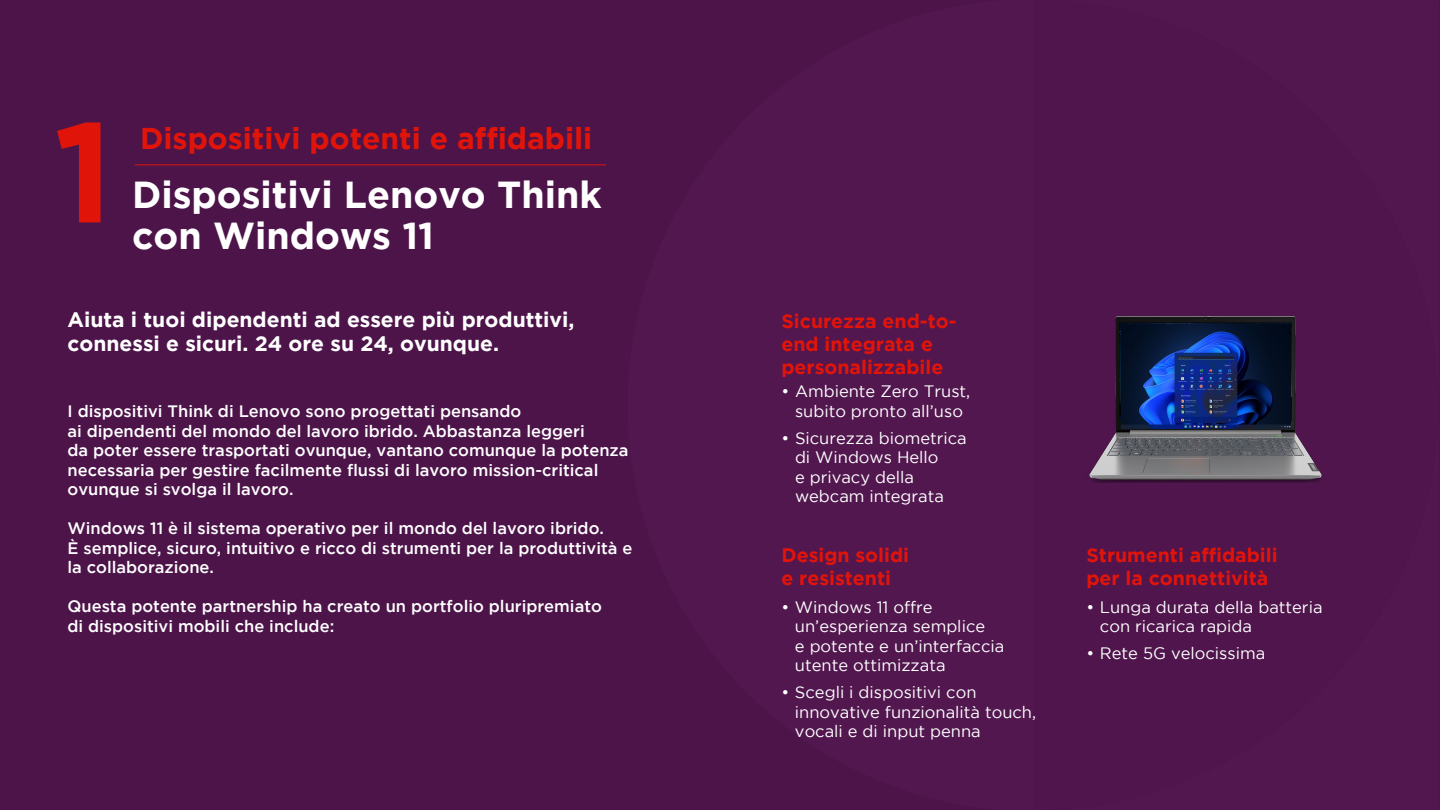
<style>
.page{position:relative;width:1440px;height:810px;background:#4d144a}
.page>*{position:absolute;margin:0;border:0;box-sizing:border-box;transform-origin:0 0}
.t1{font:700 37.5px/41.2px "Gotham";color:#fff}
.t2{font:700 30px "Gotham";color:#e1140a}
.t3{font:700 21px/24px "Gotham";color:#fff}
.t4{font:700 19.5px/23.2px "Gotham";color:#e1140a}
.t5{font:500 16.5px/19.5px "Gotham";color:#fff}
.t6{font:16.5px/19.5px "Gotham";color:#fff}
</style>
<div class="page">
<svg style="left:57px;top:122px;width:43px;height:100px;background:#a11425"></svg>
<hr style="left:135px;top:164px;width:471px;height:1px;background:#e1140a">
<img style="left:1081px;top:305px;width:242px;height:177px">
<img style="left:1121px;top:324px;width:170px;height:105px">
<h2 class="t2" style="left:140px;top:121px;width:454px">Dispositivi potenti e affidabili</h2>
<h1 class="t1" style="left:132px;top:173px;width:471px">Dispositivi Lenovo Think con Windows 11</h1>
<p class="t3" style="left:68px;top:307px;width:509px">Aiuta i tuoi dipendenti ad essere più produttivi, connessi e sicuri. 24 ore su 24, ovunque.</p>
<p class="t5" style="left:68px;top:401px;width:563px">I dispositivi Think di Lenovo sono progettati pensando<br>ai dipendenti del mondo del lavoro ibrido. Abbastanza leggeri<br>da poter essere trasportati ovunque, vantano comunque la potenza necessaria per gestire facilmente flussi di lavoro mission-critical ovunque si svolga il lavoro.</p>
<p class="t5" style="left:68px;top:518px;width:567px">Windows 11 è il sistema operativo per il mondo del lavoro ibrido.<br>È semplice, sicuro, intuitivo e ricco di strumenti per la produttività e la collaborazione.</p>
<p class="t5" style="left:68px;top:596px;width:536px">Questa potente partnership ha creato un portfolio pluripremiato di dispositivi mobili che include:</p>
<p class="t4" style="left:782px;top:309px;width:177px">Sicurezza end-to&shy;end integrata e personalizzabile</p>
<p class="t6" style="left:782px;top:381px;width:190px;text-align:center">• Ambiente Zero Trust, subito pronto all’uso</p>
<p class="t6" style="left:795px;top:428px;width:173px;text-indent:-13px">• Sicurezza biometrica di Windows Hello<br>e privacy della webcam integrata</p>
<p class="t4" style="left:782px;top:543px;width:129px">Design solidi e resistenti</p>
<p class="t6" style="left:795px;top:597px;width:211px;text-indent:-13px">• Windows 11 offre un’esperienza semplice<br>e potente e un’interfaccia utente ottimizzata</p>
<p class="t6" style="left:795px;top:683px;width:243px;text-indent:-13px">• Scegli i dispositivi con innovative funzionalità touch, vocali e di input penna</p>
<p class="t4" style="left:1086px;top:543px;width:193px">Strumenti affidabili per la connettività</p>
<p class="t6" style="left:1100px;top:597px;width:224px;text-indent:-13px">• Lunga durata della batteria con ricarica rapida</p>
<p class="t6" style="left:1086px;top:644px;width:180px">• Rete 5G velocissima</p>
</div>
